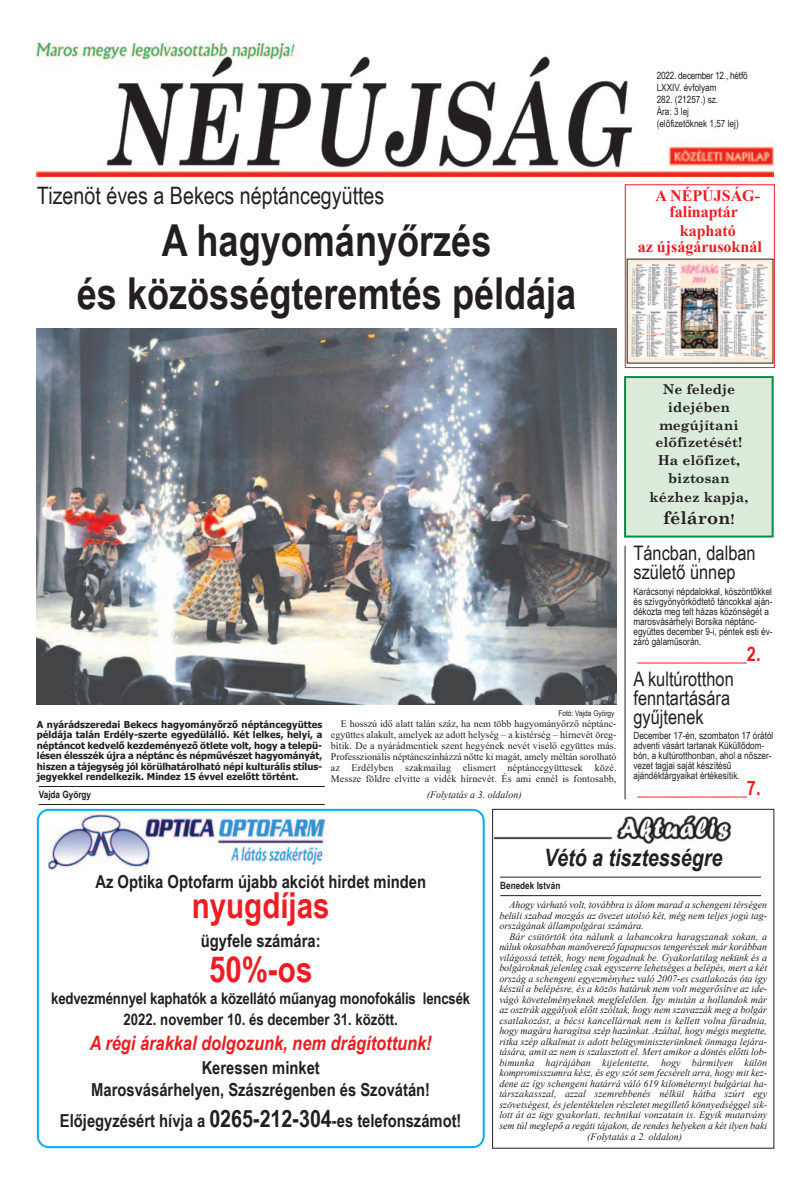
<style>
.page{position:relative;width:811px;height:1191px;background:#fff}
.page>*{position:absolute;margin:0;border:0;box-sizing:border-box;transform-origin:0 0}
.t1{font:700 44px/52.8px "Arial Narrow";color:#231f20;text-align:center}
.t2{font:700 35.8px "Arial Narrow";color:#ee1d23}
.t3{font:24px "Arial Narrow";color:#231f20}
.t4{font:italic 700 24px "Arial Narrow";color:#231f20}
.t5{font:20px/19px "Arial Narrow";color:#231f20}
.t6{font:700 20px "Arial Narrow";color:#ee1d23}
.t7{font:italic 700 19.9px "Arial Narrow";color:#ee1d23}
.t8{font:700 17.9px/21.6px "Arial Narrow";color:#231f20;text-align:center}
.t9{font:700 17.5px "Century Schoolbook";color:#231f20}
.t10{font:700 16px/21.6px "Arial Narrow";letter-spacing:-.01em;color:#231f20;text-align:center}
.t11{font:700 16px/16.5px "Times New Roman";color:#ee1d23;text-align:center}
.t12{font:700 13.6px "Century Schoolbook";color:#231f20}
.t13{font:italic 10px/10.5px "Times New Roman";color:#231f20;text-align:justify}
.t14{font:10px/10px "Arial Narrow";color:#231f20}
.t15{font:10px/10.9px "Times New Roman";letter-spacing:.01em;color:#231f20;text-align:justify}
.t16{font:700 10px "Arial Narrow";color:#231f20}
.t17{font:10px "Arial Narrow";letter-spacing:-.02em;color:#231f20}
.t18{font:700 9.5px/10.5px "Tahoma";color:#231f20;text-align:justify}
.t19{font:8px "Arial Narrow";color:#231f20}
.s1{font-size:13.6px}
.s2{font-size:23.9px}
</style>
<div class="page">
<div style="left:492px;top:809px;width:282px;height:339px;border:1px solid #231f20"></div>
<img style="left:37px;top:44px;width:737px;height:133px">
<hr style="left:39px;top:804px;width:286px;height:1px;background:#231f20">
<hr style="left:39px;top:786px;width:286px;height:1px;background:#231f20">
<hr style="left:500px;top:895px;width:261px;height:1px;background:#231f20">
<hr style="left:500px;top:877px;width:261px;height:1px;background:#231f20">
<img style="left:37px;top:329px;width:580px;height:375px">
<img style="left:495px;top:815px;width:237px;height:29px">
<hr style="left:625px;top:546px;width:1px;height:253px;background:#231f20">
<svg style="left:37px;top:809px;width:448px;height:339px"></svg>
<div style="left:48px;top:813px;width:428px;height:57px;background:#fff"></div>
<img style="left:48px;top:815px;width:278px;height:55px">
<div style="left:626px;top:378px;width:145px;height:157px;background:#daecd9"></div>
<div style="left:624px;top:376px;width:149px;height:161px;border:2px solid #008f46"></div>
<div style="left:625px;top:184px;width:149px;height:184px;border:1px solid #ee1d23"></div>
<img style="left:629px;top:261px;width:142px;height:100px">
<p class="t3" style="left:37px;top:181px;width:349px">Tizenöt éves a Bekecs néptáncegyüttes</p>
<p class="t1" style="left:77px;top:213px;width:501px">A hagyományőrzés<br>és közösségteremtés példája</p>
<p class="t17" style="left:656px;top:69px;width:92px">2022. december 12., hétfő</p>
<p class="t14" style="left:656px;top:82px;width:61px">LXXIV. évfolyam</p>
<p class="t14" style="left:656px;top:94px;width:63px">282. (21257.) sz.</p>
<p class="t14" style="left:656px;top:106px;width:34px">Ára: 3 lej</p>
<p class="t14" style="left:656px;top:118px;width:84px">(előfizetőknek 1,57 lej)</p>
<p class="t11" style="left:655px;top:187px;width:106px">A NÉPÚJSÁG&shy;falinaptár</p>
<p class="t11" style="left:638px;top:222px;width:126px;text-align:left;text-indent:42px">kapható<br>az újságárusoknál</p>
<p class="t19" style="left:558px;top:708px;width:58px">Fotó: Vajda György</p>
<p class="t18" style="left:37px;top:718px;width:287px">A nyárádszeredai Bekecs hagyományőrző néptáncegyüttes példája talán Erdély-szerte egyedülálló. Két lelkes, helyi, a néptáncot kedvelő kezdeményező ötlete volt, hogy a telepü&shy;lésen élesszék újra a néptánc és népművészet hagyományát, hiszen a tájegység jól körülhatárolható népi kulturális stílus&shy;jegyekkel rendelkezik. Mindez 15 évvel ezelőtt történt.</p>
<p class="t15" style="left:331px;top:718px;width:287px;text-indent:10px">E hosszú idő alatt talán száz, ha nem több hagyományőrző néptánc&shy;együttes alakult, amelyek az adott helység – a kistérség – hírnevét öreg&shy;bítik. De a nyárádmentiek szent hegyének nevét viselő együttes más.<br>Professzionális néptáncszínházzá nőtte ki magát, amely méltán sorolható az Erdélyben szakmailag elismert néptáncegyüttesek közé.<br>Messze földre elvitte a vidék hírnevét. És ami ennél is fontosabb,</p>
<p class="t16" style="left:39px;top:789px;width:54px">Vajda György</p>
<p class="t13" style="left:427px;top:789px;width:96px">(Folytatás a 3. oldalon)</p>
<p class="t12" style="left:662px;top:380px;width:74px">Ne feledje</p>
<p class="t12" style="left:668px;top:398px;width:64px">idejében</p>
<p class="t12" style="left:659px;top:416px;width:81px">megújítani</p>
<p class="t12" style="left:655px;top:434px;width:88px">előfizetését!</p>
<p class="t12" style="left:658px;top:452px;width:84px">Ha előfizet,</p>
<p class="t12" style="left:668px;top:469px;width:63px">biztosan</p>
<p class="t12" style="left:649px;top:488px;width:100px">kézhez kapja,</p>
<p class="t9" style="left:663px;top:506px;width:73px">féláron<span class="s1">!</span></p>
<p class="t5" style="left:633px;top:543px;width:124px">Táncban, dalban születő ünnep</p>
<p class="t14" style="left:633px;top:586px;width:141px">Karácsonyi népdalokkal, köszöntőkkel és szívgyönyörködtető táncokkal aján&shy;dékozta meg telt házas közönségét a marosvásárhelyi Borsika néptánc&shy;együttes december 9-i, péntek esti év&shy;záró gálaműsorán.</p>
<p class="t6" style="left:637px;top:642px;width:125px">____________2.</p>
<p class="t5" style="left:633px;top:669px;width:102px">A kultúrotthon fenntartására gyűjtenek</p>
<p class="t14" style="left:633px;top:731px;width:141px">December 17-én, szombaton 17 órától adventi vásárt tartanak Küküllődom&shy;bón, a kultúrotthonban, ahol a nőszer&shy;vezet tagjai saját készítésű ajándéktárgyaikat értékesítik.</p>
<p class="t6" style="left:637px;top:776px;width:125px">____________7.</p>
<p class="t8" style="left:95px;top:871px;width:332px">Az Optika Optofarm újabb akciót hirdet minden</p>
<p class="t2" style="left:192px;top:884px;width:139px">nyugdíjas</p>
<p class="t8" style="left:201px;top:930px;width:121px">ügyfele számára:</p>
<p class="t2" style="left:209px;top:948px;width:105px">50%-os</p>
<p class="t10" style="left:51px;top:987px;width:420px">kedvezménnyel kaphatók a közellátó műanyag monofokális lencsék<br>2022. november 10. és december 31. között.</p>
<p class="t7" style="left:90px;top:1031px;width:343px">A régi árakkal dolgozunk, nem drágítottunk!</p>
<p class="t8" style="left:91px;top:1057px;width:340px">Keressen minket<br>Marosvásárhelyen, Szászrégenben és Szovátán!</p>
<p class="t8" style="left:60px;top:1109px;width:403px">Előjegyzésért hívja a <span class="s2">0265-212-304</span>-es telefonszámot!</p>
<p class="t4" style="left:544px;top:844px;width:180px">Vétó a tisztességre</p>
<p class="t13" style="left:499px;top:899px;width:269px;text-indent:10px">Ahogy várható volt, továbbra is álom marad a schengeni térségen belüli szabad mozgás az övezet utolsó két, még nem teljes jogú tag&shy;országának állampolgárai számára.</p>
<p class="t13" style="left:499px;top:931px;width:269px;text-indent:10px">Bár csütörtök óta nálunk a labancokra haragszanak sokan, a náluk okosabban manőverező fapapucsos tengerészek már korábban világossá tették, hogy nem fogadnak be. Gyakorlatilag nekünk és a bolgároknak jelenleg csak egyszerre lehetséges a belépés, mert a két ország a schengeni egyezményhez való 2007-es csatlakozás óta így készül a belépésre, és a közös határuk nem volt megerősítve az ide&shy;vágó követelményeknek megfelelően. Így miután a hollandok már az osztrák aggályok előtt szóltak, hogy nem szavazzák meg a bolgár csatlakozást, a bécsi kancellárnak nem is kellett volna fáradnia, hogy magára haragítsa szép hazánkat. Azáltal, hogy mégis megtette, ritka szép alkalmat is adott belügyminiszterünknek önmaga lejára&shy;tására, amit az nem is szalasztott el. Mert amikor a döntés előtti lob&shy;bimunka hajrájában kijelentette, hogy bármilyen külön kompromisszumra kész, és egy szót sem fecsérelt arra, hogy mit kez&shy;dene az így schengeni határrá váló 619 kilométernyi bulgáriai ha&shy;társzakasszal, azzal szemrebbenés nélkül hátba szúrt egy szövetségest, és jelentéktelen részletet megillető könnyedséggel sik&shy;lott át az ügy gyakorlati, technikai vonzatain is. Egyik mutatvány sem túl meglepő a regáti tájakon, de rendes helyeken a két ilyen baki</p>
<p class="t16" style="left:500px;top:879px;width:62px">Benedek István</p>
<p class="t13" style="left:587px;top:1131px;width:96px">(Folytatás a 2. oldalon)</p>
</div>
